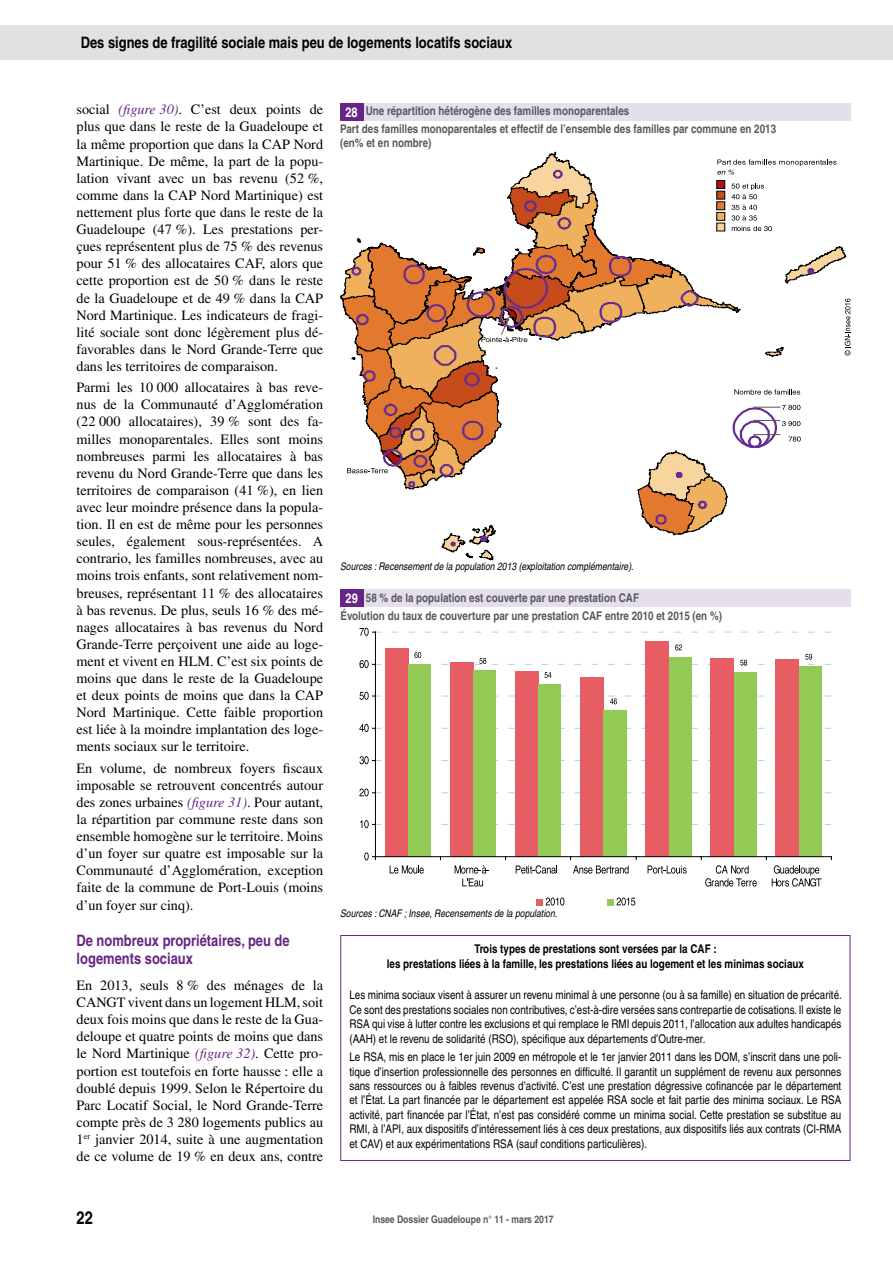
<style>
.page{position:relative;width:893px;height:1263px;background:#fff}
.page>*{position:absolute;margin:0;border:0;box-sizing:border-box;transform-origin:0 0}
.t1{font:700 condensed 18px "Helvetica";color:#000}
.t2{font:700 condensed 15.75px "Helvetica";color:#000}
.t3{font:700 condensed 15.75px/18.9px "Helvetica";color:#662584}
.t4{font:14.25px/17.1px "Times";color:#000;text-align:justify}
.t5{font:condensed 12px/14.4px "Helvetica";color:#000;text-align:justify}
.t6{font:700 condensed 12px/17.5px "Helvetica";color:#58595b}
.t7{font:700 condensed 12px/14.4px "Helvetica";color:#000;text-align:center}
.t8{font:italic condensed 10.5px "Helvetica";color:#000}
.t9{font:700 condensed 10.5px "Helvetica";color:#58595b}
.s1{font-style:italic;color:#662584}
.s2{font-size:13.5px;color:#fff}
</style>
<div class="page">
<div style="left:0;top:26px;width:893px;height:34px;background:#e2e1e1"></div>
<div style="left:340px;top:103px;width:510px;height:17px;background:#e4deed"></div>
<div style="left:340px;top:103px;width:24px;height:17px;background:#662584"></div>
<svg style="left:340px;top:152px;width:510px;height:408px"></svg>
<div style="left:340px;top:590px;width:511px;height:17px;background:#e4deed"></div>
<div style="left:341px;top:590px;width:23px;height:17px;background:#662584"></div>
<div style="left:385px;top:648px;width:23px;height:209px;background:#e65e63"></div>
<div style="left:450px;top:663px;width:23px;height:194px;background:#e65e63"></div>
<div style="left:515px;top:671px;width:23px;height:186px;background:#e65e63"></div>
<div style="left:580px;top:677px;width:23px;height:180px;background:#e65e63"></div>
<div style="left:646px;top:641px;width:23px;height:216px;background:#e65e63"></div>
<div style="left:711px;top:658px;width:23px;height:199px;background:#e65e63"></div>
<div style="left:776px;top:660px;width:23px;height:197px;background:#e65e63"></div>
<div style="left:408px;top:664px;width:23px;height:193px;background:#93c955"></div>
<div style="left:473px;top:670px;width:23px;height:187px;background:#93c955"></div>
<div style="left:538px;top:684px;width:23px;height:173px;background:#93c955"></div>
<div style="left:603px;top:711px;width:24px;height:146px;background:#93c955"></div>
<div style="left:669px;top:657px;width:23px;height:200px;background:#93c955"></div>
<div style="left:734px;top:672px;width:23px;height:185px;background:#93c955"></div>
<div style="left:799px;top:666px;width:23px;height:191px;background:#93c955"></div>
<hr style="left:375px;top:632px;width:1px;height:225px;background:#000">
<hr style="left:375px;top:856px;width:456px;height:1px;background:#000">
<svg style="left:368px;top:853px;width:8px;height:7px"></svg>
<svg style="left:364px;top:852px;width:5px;height:8px"></svg>
<svg style="left:360px;top:820px;width:471px;height:8px"></svg>
<svg style="left:364px;top:820px;width:5px;height:8px"></svg>
<svg style="left:359px;top:788px;width:472px;height:8px"></svg>
<svg style="left:364px;top:788px;width:5px;height:8px"></svg>
<svg style="left:359px;top:756px;width:472px;height:8px"></svg>
<svg style="left:364px;top:756px;width:5px;height:8px"></svg>
<svg style="left:359px;top:724px;width:472px;height:8px"></svg>
<svg style="left:364px;top:724px;width:5px;height:8px"></svg>
<svg style="left:359px;top:692px;width:472px;height:12px"></svg>
<svg style="left:364px;top:692px;width:5px;height:8px"></svg>
<svg style="left:359px;top:644px;width:472px;height:34px"></svg>
<svg style="left:364px;top:660px;width:5px;height:8px"></svg>
<svg style="left:359px;top:628px;width:472px;height:8px"></svg>
<svg style="left:364px;top:628px;width:5px;height:8px"></svg>
<svg style="left:390px;top:865px;width:34px;height:9px"></svg>
<svg style="left:455px;top:865px;width:34px;height:21px"></svg>
<svg style="left:516px;top:865px;width:41px;height:9px"></svg>
<svg style="left:570px;top:857px;width:59px;height:17px"></svg>
<svg style="left:648px;top:865px;width:39px;height:9px"></svg>
<svg style="left:701px;top:857px;width:56px;height:29px"></svg>
<svg style="left:766px;top:857px;width:55px;height:29px"></svg>
<svg style="left:537px;top:897px;width:27px;height:8px"></svg>
<div style="left:607px;top:899px;width:7px;height:6px;background:#93c955"></div>
<svg style="left:617px;top:897px;width:18px;height:8px"></svg>
<div style="left:341px;top:935px;width:509px;height:226px;border:1px solid #662584"></div>
<p class="t2" style="left:81px;top:33px;width:433px">Des signes de fragilité sociale mais peu de logements locatifs sociaux</p>
<p class="t4" style="left:77px;top:101px;width:248px">social <span class="s1">(figure 30)</span>. C’est deux points de plus que dans le reste de la Guadeloupe et la même proportion que dans la CAP Nord Martinique. De même, la part de la popu&shy;lation vivant avec un bas revenu (52 %, comme dans la CAP Nord Martinique) est nettement plus forte que dans le reste de la Guadeloupe (47 %). Les prestations per&shy;çues représentent plus de 75 % des revenus pour 51 % des allocataires CAF, alors que cette proportion est de 50 % dans le reste de la Guadeloupe et de 49 % dans la CAP Nord Martinique. Les indicateurs de fragi&shy;lité sociale sont donc légèrement plus dé&shy;favorables dans le Nord Grande-Terre que dans les territoires de comparaison.</p>
<p class="t4" style="left:77px;top:379px;width:248px">Parmi les 10 000 allocataires à bas reve&shy;nus de la Communauté d’Agglomération (22 000 allocataires), 39 % sont des fa&shy;milles monoparentales. Elles sont moins nombreuses parmi les allocataires à bas revenu du Nord Grande-Terre que dans les territoires de comparaison (41 %), en lien avec leur moindre présence dans la popula&shy;tion. Il en est de même pour les personnes seules, également sous-représentées. A contrario, les familles nombreuses, avec au moins trois enfants, sont relativement nom&shy;breuses, représentant 11 % des allocataires à bas revenus. De plus, seuls 16 % des mé&shy;nages allocataires à bas revenus du Nord Grande-Terre perçoivent une aide au loge&shy;ment et vivent en HLM. C’est six points de moins que dans le reste de la Guadeloupe et deux points de moins que dans la CAP Nord Martinique. Cette faible proportion est liée à la moindre implantation des loge&shy;ments sociaux sur le territoire.</p>
<p class="t4" style="left:77px;top:759px;width:248px">En volume, de nombreux foyers fiscaux imposable se retrouvent concentrés autour des zones urbaines <span class="s1">(figure 31)</span>. Pour autant, la répartition par commune reste dans son ensemble homogène sur le territoire. Moins d’un foyer sur quatre est imposable sur la Communauté d’Agglomération, exception faite de la commune de Port-Louis (moins d’un foyer sur cinq).</p>
<p class="t3" style="left:77px;top:930px;width:215px">De nombreux propriétaires, peu de logements sociaux</p>
<p class="t4" style="left:77px;top:977px;width:248px">En 2013, seuls 8 % des ménages de la CANGT vivent dans un logement HLM, soit deux fois moins que dans le reste de la Gua&shy;deloupe et quatre points de moins que dans le Nord Martinique <span class="s1">(figure 32)</span>. Cette pro&shy;portion est toutefois en forte hausse : elle a doublé depuis 1999. Selon le Répertoire du Parc Locatif Social, le Nord Grande-Terre compte près de 3 280 logements publics au 1<sup>er</sup> janvier 2014, suite à une augmentation de ce volume de 19 % en deux ans, contre</p>
<p class="t6" style="left:340px;top:102px;width:437px;text-indent:5px"><span class="s2">28</span> Une répartition hétérogène des familles monoparentales<br>Part des familles monoparentales et effectif de l’ensemble des familles par commune en 2013</p>
<p class="t6" style="left:340px;top:134px;width:93px">(en% et en nombre)</p>
<p class="t8" style="left:340px;top:560px;width:295px">Sources : Recensement de la population 2013 (exploitation complémentaire).</p>
<p class="t6" style="left:340px;top:589px;width:383px;text-indent:5px"><span class="s2">29</span> 58 % de la population est couverte par une prestation CAF<br>Évolution du taux de couverture par une prestation CAF entre 2010 et 2015 (en %)</p>
<p class="t8" style="left:340px;top:908px;width:219px">Sources : CNAF ; Insee, Recensements de la population.</p>
<p class="t7" style="left:387px;top:942px;width:419px">Trois types de prestations sont versées par la CAF :<br>les prestations liées à la famille, les prestations liées au logement et les minimas sociaux</p>
<p class="t5" style="left:349px;top:988px;width:494px">Les minima sociaux visent à assurer un revenu minimal à une personne (ou à sa famille) en situation de précarité.<br>Ce sont des prestations sociales non contributives, c’est-à-dire versées sans contrepartie de cotisations. Il existe le RSA qui vise à lutter contre les exclusions et qui remplace le RMI depuis 2011, l’allocation aux adultes handicapés (AAH) et le revenu de solidarité (RSO), spécifique aux départements d’Outre-mer.</p>
<p class="t5" style="left:349px;top:1050px;width:493px">Le RSA, mis en place le 1er juin 2009 en métropole et le 1er janvier 2011 dans les DOM, s’inscrit dans une poli&shy;tique d’insertion professionnelle des personnes en difficulté. Il garantit un supplément de revenu aux personnes sans ressources ou à faibles revenus d’activité. C’est une prestation dégressive cofinancée par le département et l’État. La part financée par le département est appelée RSA socle et fait partie des minima sociaux. Le RSA activité, part financée par l’État, n’est pas considéré comme un minima social. Cette prestation se substitue au RMI, à l’API, aux dispositifs d’intéressement liés à ces deux prestations, aux dispositifs liés aux contrats (CI-RMA et CAV) et aux expérimentations RSA (sauf conditions particulières).</p>
<p class="t1" style="left:77px;top:1207px;width:18px">22</p>
<p class="t9" style="left:373px;top:1213px;width:182px">Insee Dossier Guadeloupe n° 11 - mars 2017</p>
</div>
